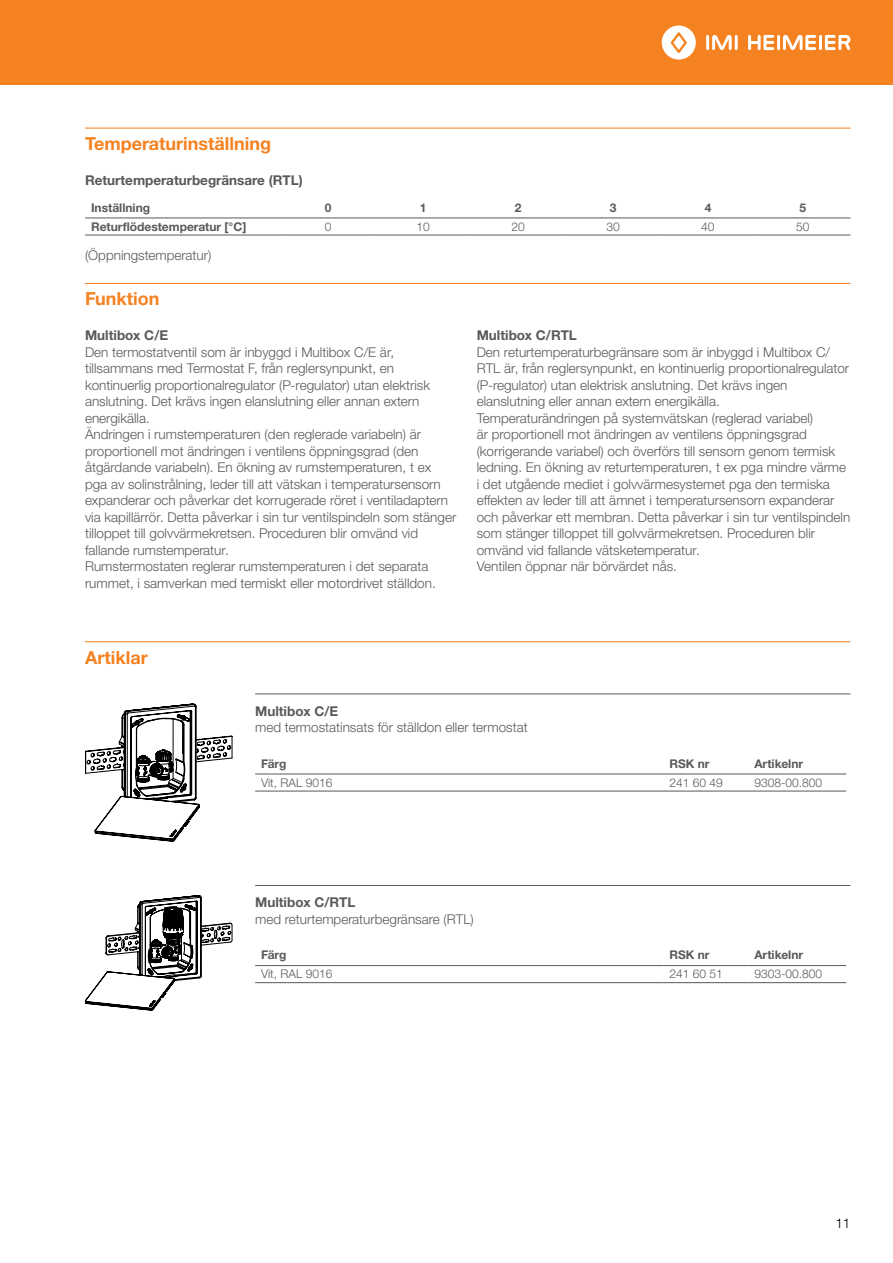
<style>
.page{position:relative;width:893px;height:1263px;background:#fff}
.page>*{position:absolute;margin:0;border:0;box-sizing:border-box;transform-origin:0 0}
.t1{font:700 18px "Helvetica Neue LTW1 G";color:#f58220}
.t2{font:300 13.5px/16.5px "Helvetica Neue LTW1 G";color:#58595b}
.t3{font:700 13.5px "Helvetica Neue LTW1 G";color:#58595b}
.t4{font:300 13.5px "Helvetica Neue LTW1 G";color:#000}
.t5{font:700 12px "Helvetica Neue LTW1 G";color:#58595b}
.t6{font:300 12px "Helvetica Neue LTW1 G";color:#58595b}
</style>
<div class="page">
<div style="left:0;top:0;width:893px;height:85px;background:#f58220"></div>
<hr style="left:706px;top:35px;width:3px;height:15px;background:#fff">
<hr style="left:735px;top:35px;width:3px;height:15px;background:#fff">
<svg style="left:712px;top:35px;width:20px;height:15px"></svg>
<svg style="left:662px;top:25px;width:34px;height:35px"></svg>
<hr style="left:777px;top:35px;width:3px;height:15px;background:#fff">
<svg style="left:748px;top:35px;width:26px;height:15px"></svg>
<hr style="left:819px;top:35px;width:3px;height:15px;background:#fff">
<svg style="left:783px;top:35px;width:33px;height:15px"></svg>
<svg style="left:825px;top:35px;width:25px;height:15px"></svg>
<hr style="left:85px;top:128px;width:765px;height:1px;background:#f58220">
<hr style="left:85px;top:283px;width:765px;height:1px;background:#f58220">
<hr style="left:85px;top:218px;width:196px;height:1px;background:#58595b">
<hr style="left:85px;top:235px;width:196px;height:1px;background:#58595b">
<hr style="left:281px;top:218px;width:95px;height:1px;background:#58595b">
<hr style="left:281px;top:235px;width:95px;height:1px;background:#58595b">
<hr style="left:376px;top:218px;width:95px;height:1px;background:#58595b">
<hr style="left:376px;top:235px;width:95px;height:1px;background:#58595b">
<hr style="left:471px;top:218px;width:95px;height:1px;background:#58595b">
<hr style="left:471px;top:235px;width:95px;height:1px;background:#58595b">
<hr style="left:566px;top:218px;width:94px;height:1px;background:#58595b">
<hr style="left:566px;top:235px;width:94px;height:1px;background:#58595b">
<hr style="left:660px;top:218px;width:95px;height:1px;background:#58595b">
<hr style="left:660px;top:235px;width:95px;height:1px;background:#58595b">
<hr style="left:755px;top:218px;width:95px;height:1px;background:#58595b">
<hr style="left:755px;top:235px;width:95px;height:1px;background:#58595b">
<hr style="left:85px;top:641px;width:765px;height:1px;background:#f58220">
<hr style="left:255px;top:693px;width:595px;height:1px;background:#58595b">
<hr style="left:255px;top:885px;width:595px;height:1px;background:#58595b">
<hr style="left:255px;top:774px;width:408px;height:1px;background:#58595b">
<hr style="left:255px;top:791px;width:408px;height:1px;background:#58595b">
<hr style="left:663px;top:774px;width:85px;height:1px;background:#58595b">
<hr style="left:663px;top:791px;width:85px;height:1px;background:#58595b">
<hr style="left:748px;top:774px;width:98px;height:1px;background:#58595b">
<hr style="left:748px;top:791px;width:98px;height:1px;background:#58595b">
<hr style="left:255px;top:965px;width:408px;height:1px;background:#58595b">
<hr style="left:255px;top:982px;width:408px;height:1px;background:#58595b">
<hr style="left:663px;top:965px;width:85px;height:1px;background:#58595b">
<hr style="left:663px;top:982px;width:85px;height:1px;background:#58595b">
<hr style="left:748px;top:965px;width:98px;height:1px;background:#58595b">
<hr style="left:748px;top:982px;width:98px;height:1px;background:#58595b">
<svg style="left:85px;top:704px;width:147px;height:137px"></svg>
<svg style="left:85px;top:895px;width:147px;height:115px"></svg>
<h1 class="t1" style="left:85px;top:132px;width:188px">Temperaturinställning</h1>
<p class="t3" style="left:85px;top:172px;width:219px">Returtemperaturbegränsare (RTL)</p>
<p class="t5" style="left:91px;top:200px;width:61px">Inställning</p>
<p class="t5" style="left:325px;top:200px;width:8px">0</p>
<p class="t5" style="left:420px;top:200px;width:8px">1</p>
<p class="t5" style="left:515px;top:200px;width:8px">2</p>
<p class="t5" style="left:610px;top:200px;width:8px">3</p>
<p class="t5" style="left:705px;top:200px;width:8px">4</p>
<p class="t5" style="left:800px;top:200px;width:8px">5</p>
<p class="t5" style="left:91px;top:219px;width:157px">Returflödestemperatur [°C]</p>
<p class="t6" style="left:325px;top:219px;width:8px">0</p>
<p class="t6" style="left:416px;top:219px;width:15px">10</p>
<p class="t6" style="left:511px;top:219px;width:15px">20</p>
<p class="t6" style="left:606px;top:219px;width:15px">30</p>
<p class="t6" style="left:701px;top:219px;width:15px">40</p>
<p class="t6" style="left:796px;top:219px;width:15px">50</p>
<p class="t2" style="left:85px;top:247px;width:128px">(Öppningstemperatur)</p>
<h1 class="t1" style="left:85px;top:288px;width:76px">Funktion</h1>
<p class="t3" style="left:85px;top:327px;width:85px">Multibox C/E</p>
<p class="t2" style="left:85px;top:344px;width:373px">Den termostatventil som är inbyggd i Multibox C/E är, tillsammans med Termostat F, från reglersynpunkt, en kontinuerlig proportionalregulator (P-regulator) utan elektrisk anslutning. Det krävs ingen elanslutning eller annan extern energikälla.<br>Ändringen i rumstemperaturen (den reglerade variabeln) är proportionell mot ändringen i ventilens öppningsgrad (den åtgärdande variabeln). En ökning av rumstemperaturen, t ex pga av solinstrålning, leder till att vätskan i temperatursensorn expanderar och påverkar det korrugerade röret i ventiladaptern via kapillärrör. Detta påverkar i sin tur ventilspindeln som stänger tilloppet till golvvärmekretsen. Proceduren blir omvänd vid fallande rumstemperatur.<br>Rumstermostaten reglerar rumstemperaturen i det separata rummet, i samverkan med termiskt eller motordrivet ställdon.</p>
<p class="t3" style="left:477px;top:327px;width:102px">Multibox C/RTL</p>
<p class="t2" style="left:477px;top:344px;width:375px">Den returtemperaturbegränsare som är inbyggd i Multibox C/ RTL är, från reglersynpunkt, en kontinuerlig proportionalregulator (P-regulator) utan elektrisk anslutning. Det krävs ingen elanslutning eller annan extern energikälla.<br>Temperaturändringen på systemvätskan (reglerad variabel)<br>är proportionell mot ändringen av ventilens öppningsgrad (korrigerande variabel) och överförs till sensorn genom termisk ledning. En ökning av returtemperaturen, t ex pga mindre värme i det utgående mediet i golvvärmesystemet pga den termiska effekten av leder till att ämnet i temperatursensorn expanderar och påverkar ett membran. Detta påverkar i sin tur ventilspindeln som stänger tilloppet till golvvärmekretsen. Proceduren blir omvänd vid fallande vätsketemperatur.<br>Ventilen öppnar när börvärdet nås.</p>
<h1 class="t1" style="left:85px;top:646px;width:64px">Artiklar</h1>
<p class="t3" style="left:255px;top:702px;width:85px">Multibox C/E</p>
<p class="t2" style="left:255px;top:719px;width:274px">med termostatinsats för ställdon eller termostat</p>
<p class="t5" style="left:261px;top:756px;width:27px">Färg</p>
<p class="t5" style="left:669px;top:756px;width:42px">RSK nr</p>
<p class="t5" style="left:754px;top:756px;width:50px">Artikelnr</p>
<p class="t6" style="left:261px;top:775px;width:73px">Vit, RAL 9016</p>
<p class="t6" style="left:669px;top:775px;width:55px">241 60 49</p>
<p class="t6" style="left:754px;top:775px;width:69px">9308-00.800</p>
<p class="t3" style="left:255px;top:894px;width:102px">Multibox C/RTL</p>
<p class="t2" style="left:255px;top:910px;width:220px">med returtemperaturbegränsare (RTL)</p>
<p class="t5" style="left:261px;top:947px;width:27px">Färg</p>
<p class="t5" style="left:669px;top:947px;width:42px">RSK nr</p>
<p class="t5" style="left:754px;top:947px;width:50px">Artikelnr</p>
<p class="t6" style="left:261px;top:967px;width:73px">Vit, RAL 9016</p>
<p class="t6" style="left:669px;top:967px;width:55px">241 60 51</p>
<p class="t6" style="left:754px;top:967px;width:69px">9303-00.800</p>
<p class="t4" style="left:835px;top:1215px;width:17px">11</p>
</div>
